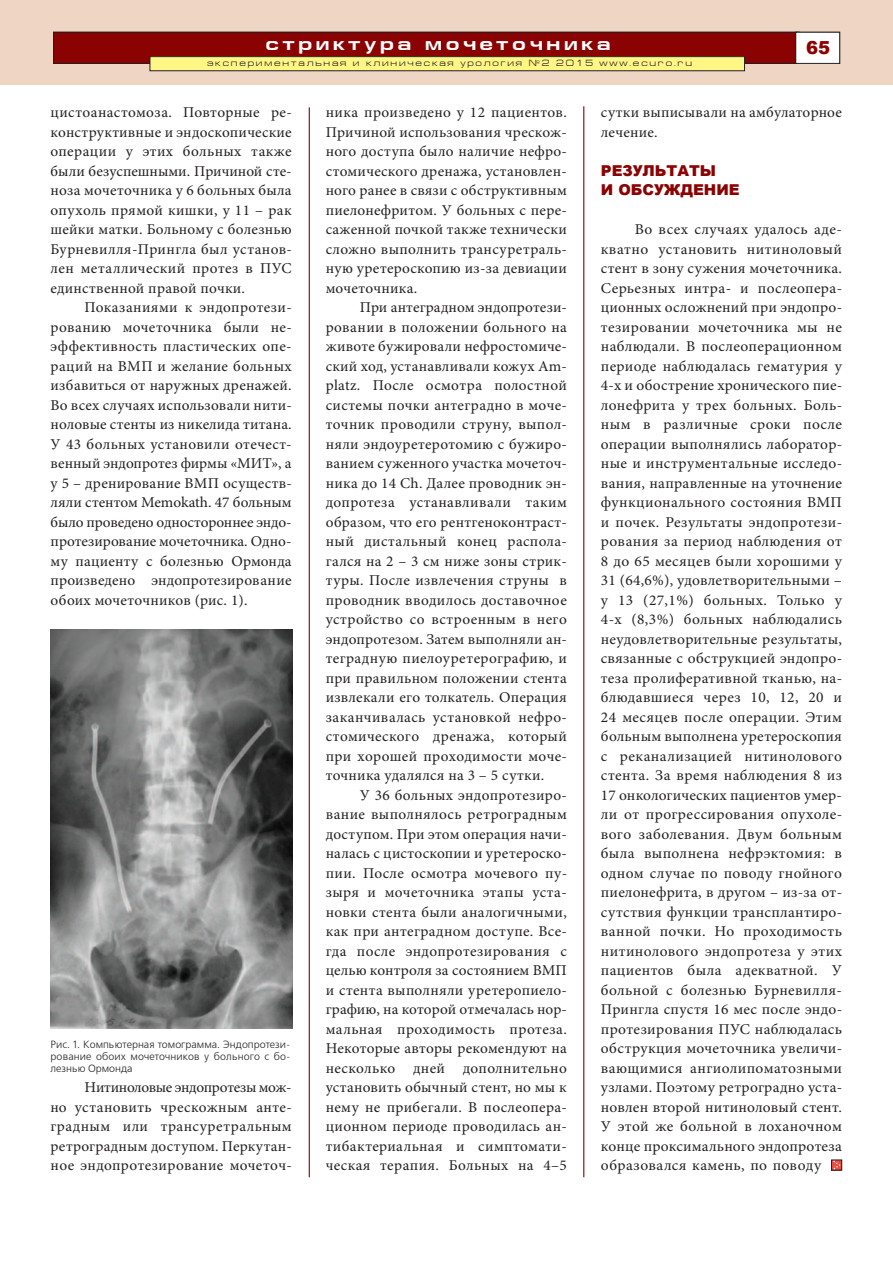
<style>
.page{position:relative;width:893px;height:1263px;background:#fff}
.page>*{position:absolute;margin:0;border:0;box-sizing:border-box;transform-origin:0 0}
.t1{font:700 18px "Europe Ext";letter-spacing:.2em;color:#fff}
.t2{font:900 18px "Arial";color:#8b0202}
.t3{font:15px/19.5px "Minion Pro";letter-spacing:.02em;color:#231f20;text-align:justify}
.t4{font:900 15px/19.5px "Arial";color:#8b0202}
.t5{font:10.5px/12px "Free Set C";letter-spacing:.01em;color:#231f20;text-align:justify}
.t6{font:9px "Europe Ext";letter-spacing:.2em;color:#231f20}
</style>
<div class="page">
<div style="left:0;top:0;width:893px;height:85px;background:#eed5c4"></div>
<hr style="left:309px;top:107px;width:1px;height:1070px;background:#8b0202">
<hr style="left:583px;top:106px;width:1px;height:1071px;background:#8b0202">
<div style="left:831px;top:1160px;width:11px;height:10px;border:1px solid #231f20"></div>
<svg style="left:832px;top:1159px;width:9px;height:11px"></svg>
<div style="left:54px;top:32px;width:745px;height:31px;background:#8b0202"></div>
<div style="left:53px;top:32px;width:746px;height:32px;border:1px solid #231f20"></div>
<div style="left:796px;top:32px;width:44px;height:31px;background:#fff"></div>
<div style="left:795px;top:32px;width:45px;height:32px;border:1px solid #231f20"></div>
<div style="left:150px;top:57px;width:594px;height:14px;background:#fff685"></div>
<div style="left:150px;top:56px;width:595px;height:15px;border:1px solid #231f20"></div>
<img style="left:51px;top:630px;width:241px;height:399px">
<p class="t1" style="left:266px;top:37px;width:346px">стриктура мочеточника</p>
<p class="t6" style="left:207px;top:60px;width:486px">экспериментальная и клиническая урология №2 2015 www.ecuro.ru</p>
<p class="t1" style="left:320px;top:37px;width:157px">недержани</p>
<p class="t1" style="left:505px;top:37px;width:71px">мочи</p>
<p class="t6" style="left:542px;top:60px;width:9px">1</p>
<p class="t2" style="left:806px;top:34px;width:26px">65</p>
<p class="t2" style="left:812px;top:34px;width:14px">9</p>
<p class="t3" style="left:51px;top:104px;width:243px">цистоанастомоза. Повторные ре&shy;конструктивные и эндоскопические операции у этих больных также были безуспешными. Причиной сте&shy;ноза мочеточника у 6 больных была опухоль прямой кишки, у 11 – рак шейки матки. Больному с болезнью Бурневилля-Прингла был установ&shy;лен металлический протез в ПУС единственной правой почки.</p>
<p class="t3" style="left:51px;top:299px;width:243px;text-indent:34px">Показаниями к эндопротези&shy;рованию мочеточника были не&shy;эффективность пластических опе&shy;раций на ВМП и желание больных избавиться от наружных дренажей.<br>Во всех случаях использовали нити&shy;ноловые стенты из никелида титана.<br>У 43 больных установили отечест&shy;венный эндопротез фирмы «МИТ», а у 5 – дренирование ВМП осуществ&shy;ляли стентом Memokath. 47 больным было проведено одностороннее эндо&shy;протезирование мочеточника. Одно&shy;му пациенту с болезнью Ормонда произведено эндопротезирование обоих мочеточников (рис. 1).</p>
<p class="t5" style="left:51px;top:1038px;width:241px">Рис. 1. Компьютерная томограмма. Эндопротези&shy;рование обоих мочеточников у больного с бо&shy;лезнью Ормонда</p>
<p class="t3" style="left:51px;top:1079px;width:243px;text-indent:34px">Нитиноловые эндопротезы мож&shy;но установить чрескожным анте&shy;градным или трансуретральным ретроградным доступом. Перкутан&shy;ное эндопротезирование мочеточ-</p>
<p class="t3" style="left:326px;top:104px;width:243px">ника произведено у 12 пациентов.<br>Причиной использования чрескож&shy;ного доступа было наличие нефро&shy;стомического дренажа, установлен&shy;ного ранее в связи с обструктивным пиелонефритом. У больных с пере&shy;саженной почкой также технически сложно выполнить трансуретраль&shy;ную уретероскопию из-за девиации мочеточника.</p>
<p class="t3" style="left:326px;top:299px;width:243px;text-indent:34px">При антеградном эндопротези&shy;ровании в положении больного на животе бужировали нефростомиче&shy;ский ход, устанавливали кожух Am&shy;platz. После осмотра полостной системы почки антеградно в моче&shy;точник проводили струну, выпол&shy;няли эндоуретеротомию с бужиро&shy;ванием суженного участка мочеточ&shy;ника до 14 Ch. Далее проводник эн&shy;допротеза устанавливали таким образом, что его рентгеноконтраст&shy;ный дистальный конец распола&shy;гался на 2 – 3 см ниже зоны стрик&shy;туры. После извлечения струны в проводник вводилось доставочное устройство со встроенным в него эндопротезом. Затем выполняли ан&shy;теградную пиелоуретерографию, и при правильном положении стента извлекали его толкатель. Операция заканчивалась установкой нефро&shy;стомического дренажа, который при хорошей проходимости моче&shy;точника удалялся на 3 – 5 сутки.</p>
<p class="t3" style="left:326px;top:786px;width:243px;text-indent:34px">У 36 больных эндопротезиро&shy;вание выполнялось ретроградным доступом. При этом операция начи&shy;налась с цистоскопии и уретероско&shy;пии. После осмотра мочевого пу&shy;зыря и мочеточника этапы уста&shy;новки стента были аналогичными, как при антеградном доступе. Все&shy;гда после эндопротезирования с целью контроля за состоянием ВМП и стента выполняли уретеропиело&shy;графию, на которой отмечалась нор&shy;мальная проходимость протеза.<br>Некоторые авторы рекомендуют на несколько дней дополнительно установить обычный стент, но мы к нему не прибегали. В послеопера&shy;ционном периоде проводилась ан&shy;тибактериальная и симптомати&shy;ческая терапия. Больных на 4–5</p>
<p class="t3" style="left:601px;top:104px;width:243px">сутки выписывали на амбулаторное лечение.</p>
<p class="t4" style="left:601px;top:160px;width:140px">РЕЗУЛЬТАТЫ<br>И ОБСУЖДЕНИЕ</p>
<p class="t3" style="left:601px;top:221px;width:243px;text-indent:34px">Во всех случаях удалось аде&shy;кватно установить нитиноловый стент в зону сужения мочеточника.<br>Серьезных интра- и послеопера&shy;ционных осложнений при эндопро&shy;тезировании мочеточника мы не наблюдали. В послеоперационном периоде наблюдалась гематурия у 4-х и обострение хронического пие&shy;лонефрита у трех больных. Боль&shy;ным в различные сроки после операции выполнялись лаборатор&shy;ные и инструментальные исследо&shy;вания, направленные на уточнение функционального состояния ВМП и почек. Результаты эндопротези&shy;рования за период наблюдения от 8 до 65 месяцев были хорошими у 31 (64,6%), удовлетворительными – у 13 (27,1%) больных. Только у 4-х (8,3%) больных наблюдались неудовлетворительные результаты, связанные с обструкцией эндопро&shy;теза пролиферативной тканью, на&shy;блюдавшиеся через 10, 12, 20 и 24 месяцев после операции. Этим больным выполнена уретероскопия с реканализацией нитинолового стента. За время наблюдения 8 из 17 онкологических пациентов умер&shy;ли от прогрессирования опухоле&shy;вого заболевания. Двум больным была выполнена нефрэктомия: в одном случае по поводу гнойного пиелонефрита, в другом – из-за от&shy;сутствия функции трансплантиро&shy;ванной почки. Но проходимость нитинолового эндопротеза у этих пациентов была адекватной. У больной с болезнью Бурневилля-Прингла спустя 16 мес после эндо&shy;протезирования ПУС наблюдалась обструкция мочеточника увеличи&shy;вающимися ангиолипоматозными узлами. Поэтому ретроградно уста&shy;новлен второй нитиноловый стент.<br>У этой же больной в лоханочном конце проксимального эндопротеза образовался камень, по поводу</p>
</div>
